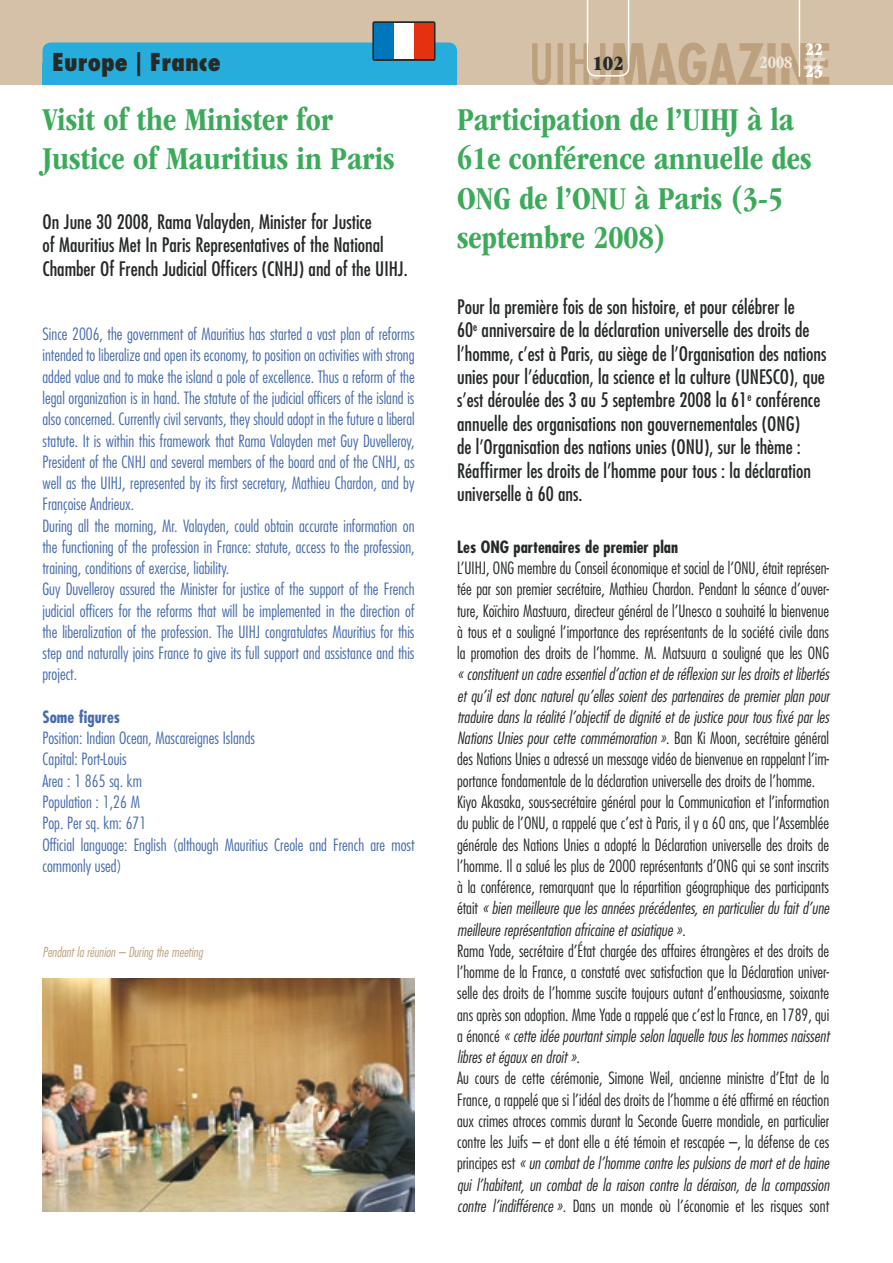
<style>
.page{position:relative;width:893px;height:1263px;background:#fff}
.page>*{position:absolute;margin:0;border:0;box-sizing:border-box;transform-origin:0 0}
.t1{font:700 condensed 33px/39.6px "ITC Garamond Std";color:#3caa5a}
.t2{font:800 condensed 24px "Futura Std";color:#252a27}
.t3{font:21px "ITC Garamond Std Ult Cond";color:#252a27}
.t4{font:condensed 19.5px/23.4px "Futura Std";color:#252a27}
.t5{font:700 condensed 18px "ITC Garamond Std";color:#f1e9de}
.t6{font:18px "ITC Garamond Std Ult Cond";color:#fff}
.t7{font:300 condensed 16.5px/21.3px "Futura Std";color:#252a27;text-align:justify}
.t8{font:300 condensed 16.5px/21.3px "Futura Std";color:#476cad}
.t9{font:700 condensed 16.5px "Futura Std";color:#252a27}
.t10{font:700 condensed 16.5px "Futura Std";color:#476cad}
.t11{font:italic 300 condensed 13.5px "Futura Std";color:#bda17f}
.s1{font-style:italic}
</style>
<div class="page">
<div style="left:0;top:0;width:893px;height:85px;background:#d4c1a8"></div>
<svg style="left:532px;top:0;width:297px;height:85px"></svg>
<div style="left:43px;top:43px;width:414px;height:42px;background:#26addc;border-radius:9px"></div>
<svg style="left:372px;top:21px;width:63px;height:40px"></svg>
<div style="left:375px;top:23px;width:19px;height:36px;background:#0077bc"></div>
<div style="left:394px;top:23px;width:20px;height:36px;background:#fff"></div>
<div style="left:414px;top:23px;width:19px;height:36px;background:#e5310f"></div>
<img style="left:43px;top:978px;width:372px;height:234px">
<h2 class="t2" style="left:52px;top:47px;width:170px">Europe | France</h2>
<h1 class="t1" style="left:43px;top:99px;width:354px">Visit of the Minister for<br>Justice of Mauritius in Paris</h1>
<p class="t4" style="left:43px;top:210px;width:367px">On June 30 2008, Rama Valayden, Minister for Justice<br>of Mauritius Met In Paris Representatives of the National<br>Chamber Of French Judicial Officers (CNHJ) and of the UIHJ.</p>
<p class="t8" style="left:43px;top:323px;width:374px">Since 2006, the government of Mauritius has started a vast plan of reforms intended to liberalize and open its economy, to position on activities with strong added value and to make the island a pole of excellence. Thus a reform of the legal organization is in hand. The statute of the judicial officers of the island is also concerned. Currently civil servants, they should adopt in the future a liberal statute. It is within this framework that Rama Valayden met Guy Duvelleroy, President of the CNHJ and several members of the board and of the CNHJ, as well as the UIHJ, represented by its first secretary, Mathieu Chardon, and by Françoise Andrieux.<br>During all the morning, Mr. Valayden, could obtain accurate information on the functioning of the profession in France: statute, access to the profession, training, conditions of exercise, liability.<br>Guy Duvelleroy assured the Minister for justice of the support of the French judicial officers for the reforms that will be implemented in the direction of the liberalization of the profession. The UIHJ congratulates Mauritius for this step and naturally joins France to give its full support and assistance and this project.</p>
<p class="t10" style="left:43px;top:707px;width:79px">Some figures</p>
<p class="t8" style="left:43px;top:727px;width:374px">Position: Indian Ocean, Mascareignes Islands<br>Capital: Port-Louis<br>Area : 1 865 sq. km<br>Population : 1,26 M<br>Pop. Per sq. km: 671<br>Official language: English (although Mauritius Creole and French are most commonly used)</p>
<p class="t11" style="left:43px;top:944px;width:162px">Pendant la réunion – During the meeting</p>
<p class="t3" style="left:592px;top:51px;width:33px">102</p>
<p class="t5" style="left:759px;top:52px;width:34px">2008</p>
<p class="t6" style="left:805px;top:39px;width:19px">22</p>
<p class="t6" style="left:805px;top:61px;width:19px">23</p>
<h1 class="t1" style="left:457px;top:99px;width:356px">Participation de l’UIHJ à la<br>61e conférence annuelle des<br>ONG de l’ONU à Paris (3-5 septembre 2008)</h1>
<p class="t4" style="left:457px;top:295px;width:371px">Pour la première fois de son histoire, et pour célébrer le<br>60<sup>e</sup> anniversaire de la déclaration universelle des droits de l’homme, c’est à Paris, au siège de l’Organisation des nations unies pour l’éducation, la science et la culture (UNESCO), que s’est déroulée des 3 au 5 septembre 2008 la 61<sup>e</sup> conférence annuelle des organisations non gouvernementales (ONG)<br>de l’Organisation des nations unies (ONU), sur le thème :<br>Réaffirmer les droits de l’homme pour tous : la déclaration universelle à 60 ans.</p>
<p class="t9" style="left:457px;top:536px;width:222px">Les ONG partenaires de premier plan</p>
<p class="t7" style="left:457px;top:557px;width:374px">L’UIHJ, ONG membre du Conseil économique et social de l’ONU, était représen&shy;tée par son premier secrétaire, Mathieu Chardon. Pendant la séance d’ouver&shy;ture, Koïchiro Mastuura, directeur général de l’Unesco a souhaité la bienvenue à tous et a souligné l’importance des représentants de la société civile dans la promotion des droits de l’homme. M. Matsuura a souligné que les ONG</p>
<p class="t7" style="left:457px;top:664px;width:374px;text-align:left"><span class="s1">« constituent un cadre essentiel d’action et de réflexion sur les droits et libertés et qu’il est donc naturel qu’elles soient des partenaires de premier plan pour traduire dans la réalité l’objectif de dignité et de justice pour tous fixé par les Nations Unies pour cette commémoration »</span>. Ban Ki Moon, secrétaire général des Nations Unies a adressé un message vidéo de bienvenue en rappelant l’im&shy;portance fondamentale de la déclaration universelle des droits de l’homme.<br>Kiyo Akasaka, sous-secrétaire général pour la Communication et l’information du public de l’ONU, a rappelé que c’est à Paris, il y a 60 ans, que l’Assemblée générale des Nations Unies a adopté la Déclaration universelle des droits de l’homme. Il a salué les plus de 2000 représentants d’ONG qui se sont inscrits à la conférence, remarquant que la répartition géographique des participants était <span class="s1">« bien meilleure que les années précédentes, en particulier du fait d’une meilleure représentation africaine et asiatique »</span>.<br>Rama Yade, secrétaire d’État chargée des affaires étrangères et des droits de l’homme de la France, a constaté avec satisfaction que la Déclaration univer&shy;selle des droits de l’homme suscite toujours autant d’enthousiasme, soixante ans après son adoption. Mme Yade a rappelé que c’est la France, en 1789, qui a énoncé <span class="s1">« cette idée pourtant simple selon laquelle tous les hommes naissent libres et égaux en droit »</span>.<br>Au cours de cette cérémonie, Simone Weil, ancienne ministre d’Etat de la France, a rappelé que si l’idéal des droits de l’homme a été affirmé en réaction aux crimes atroces commis durant la Seconde Guerre mondiale, en particulier contre les Juifs – et dont elle a été témoin et rescapée –, la défense de ces principes est <span class="s1">« un combat de l’homme contre les pulsions de mort et de haine qui l’habitent, un combat de la raison contre la déraison, de la compassion contre l’indifférence »</span>. Dans un monde où l’économie et les risques sont</p>
</div>
